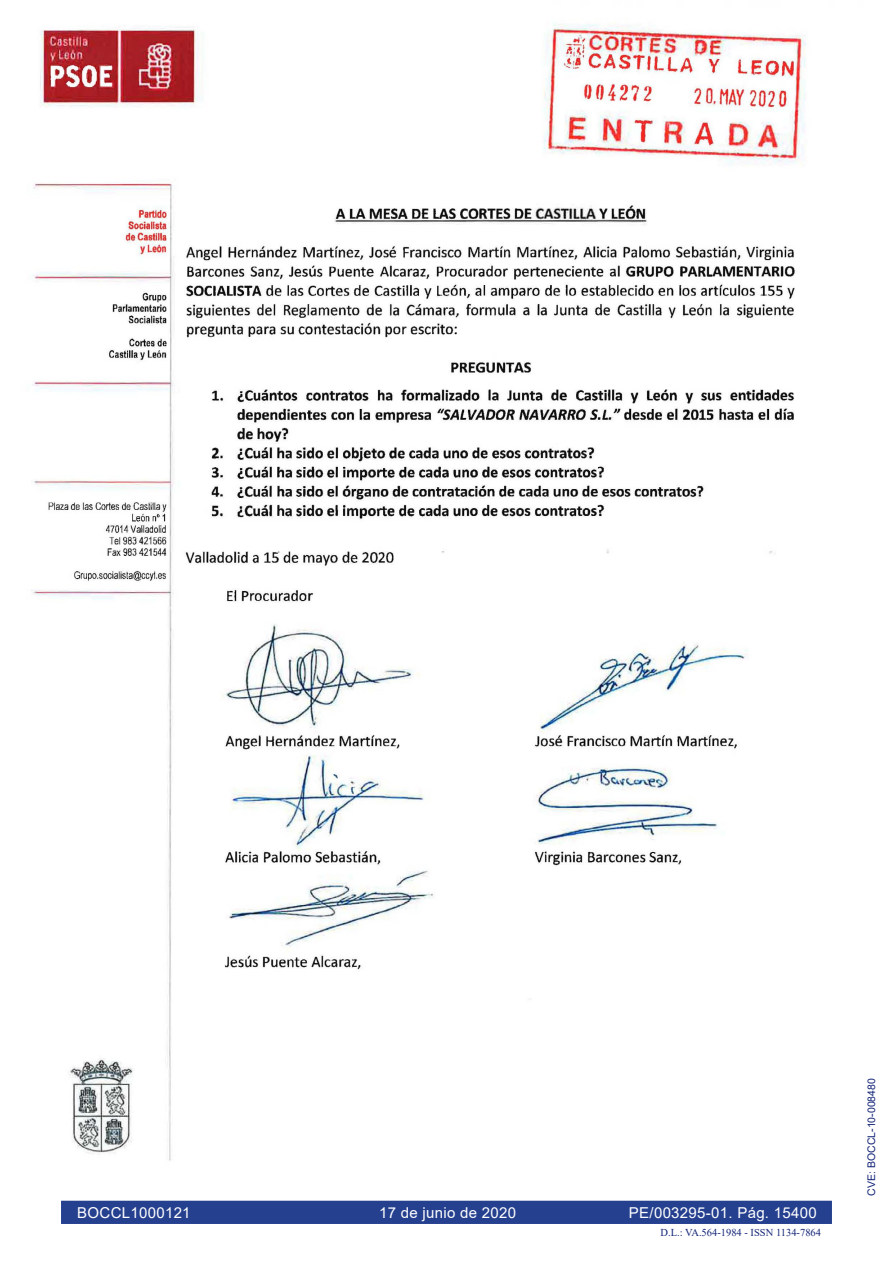
<style>
.page{position:relative;width:893px;height:1263px;background:#fff}
.page>*{position:absolute;margin:0;border:0;box-sizing:border-box;transform-origin:0 0}
.E_CVE{font:15px "Arial";letter-spacing:.02em;color:#fff}
.t1{font:10.5px "Times New Roman";color:#132477}
.t2{font:10.5px "Arial";color:#132477}
</style>
<div class="page">
<div style="left:60px;top:1200px;width:773px;height:25px;background:#25408f"></div>
<div style="left:60px;top:1199px;width:773px;height:26px;border:2px solid #fff"></div>
<img style="left:31px;top:23px;width:802px;height:1177px">
<p class="E_CVE" style="left:77px;top:1202px;width:115px">BOCCL1000121</p>
<p class="E_CVE" style="left:379px;top:1202px;width:139px">17 de junio de 2020</p>
<p class="E_CVE" style="left:629px;top:1202px;width:189px">PE/003295-01. Pág. 15400</p>
<p class="t1" style="left:661px;top:1225px;width:162px">D.L.: VA.564-1984 - ISSN 1134-7864</p>
<p class="t2" style="left:864px;top:1195px;width:119px;rotate:-90deg">CVE: BOCCL-10-008480</p>
</div>
